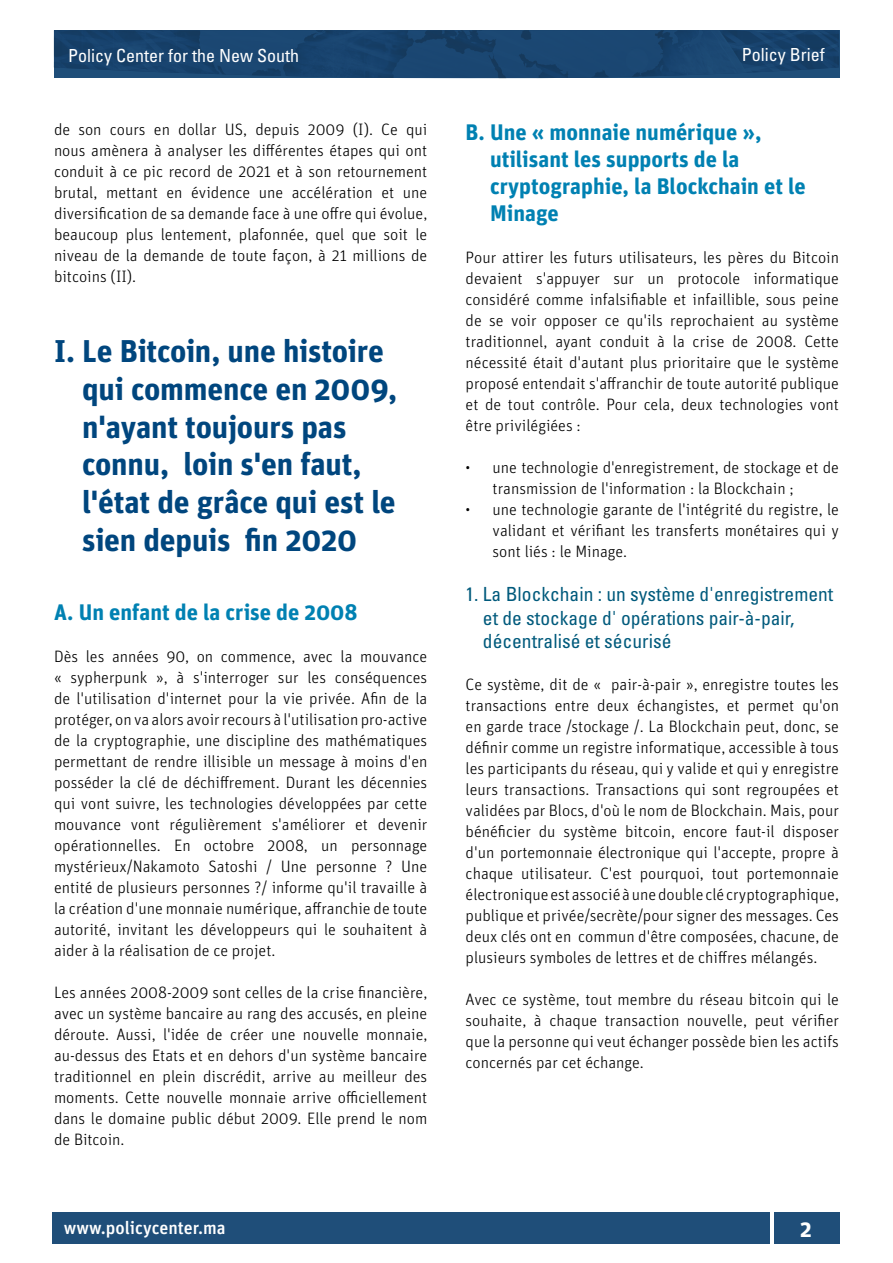
<style>
.page{position:relative;width:893px;height:1263px;background:#fff}
.page>*{position:absolute;margin:0;border:0;box-sizing:border-box;transform-origin:0 0}
.t1{font:700 31.5px/37.8px "Unit Pro";letter-spacing:-.005em;color:#00467e}
.t2{font:700 22.5px/27px "Unit Pro";color:#0081b2}
.t3{font:700 22.5px "Unit Pro";color:#fff}
.t4{font:condensed 19.5px/23.4px "Univers LT Std";color:#005a7c}
.t5{font:condensed 18px "Univers LT Std";color:#fff}
.t6{font:500 18px "Unit Pro";color:#fff}
.t7{font:300 16.5px/21px "Unit Pro";color:#000;text-align:justify}
</style>
<div class="page">
<img style="left:54px;top:30px;width:785px;height:49px">
<div style="left:52px;top:1212px;width:718px;height:31px;background:#1f4e79"></div>
<div style="left:774px;top:1212px;width:65px;height:31px;background:#1f4e79"></div>
<p class="t5" style="left:68px;top:44px;width:232px">Policy Center for the New South</p>
<p class="t5" style="left:742px;top:43px;width:84px">Policy Brief</p>
<p class="t7" style="left:54px;top:119px;width:375px">de son cours en dollar US, depuis 2009 (I). Ce qui nous amènera à analyser les différentes étapes qui ont conduit à ce pic record de 2021 et à son retournement brutal, mettant en évidence une accélération et une diversification de sa demande face à une offre qui évolue, beaucoup plus lentement, plafonnée, quel que soit le niveau de la demande de toute façon, à 21 millions de bitcoins (II).</p>
<h1 class="t1" style="left:82px;top:331px;width:317px;text-indent:-28px">I. Le Bitcoin, une histoire qui commence en 2009, n'ayant toujours pas connu, loin s'en faut, l'état de grâce qui est le sien depuis fin 2020</h1>
<h2 class="t2" style="left:54px;top:598px;width:305px">A. Un enfant de la crise de 2008</h2>
<p class="t7" style="left:54px;top:646px;width:375px">Dès les années 90, on commence, avec la mouvance « sypherpunk », à s'interroger sur les conséquences de l'utilisation d'internet pour la vie privée. Afin de la protéger, on va alors avoir recours à l'utilisation pro-active de la cryptographie, une discipline des mathématiques permettant de rendre illisible un message à moins d'en posséder la clé de déchiffrement. Durant les décennies qui vont suivre, les technologies développées par cette mouvance vont régulièrement s'améliorer et devenir opérationnelles. En octobre 2008, un personnage mystérieux/Nakamoto Satoshi / Une personne ? Une entité de plusieurs personnes ?/ informe qu'il travaille à la création d'une monnaie numérique, affranchie de toute autorité, invitant les développeurs qui le souhaitent à aider à la réalisation de ce projet.</p>
<p class="t7" style="left:54px;top:982px;width:375px">Les années 2008-2009 sont celles de la crise financière, avec un système bancaire au rang des accusés, en pleine déroute. Aussi, l'idée de créer une nouvelle monnaie, au-dessus des Etats et en dehors d'un système bancaire traditionnel en plein discrédit, arrive au meilleur des moments. Cette nouvelle monnaie arrive officiellement dans le domaine public début 2009. Elle prend le nom de Bitcoin.</p>
<h2 class="t2" style="left:490px;top:118px;width:317px;text-indent:-24px">B. Une « monnaie numérique », utilisant les supports de la cryptographie, la Blockchain et le<br>Minage</h2>
<p class="t7" style="left:466px;top:247px;width:375px">Pour attirer les futurs utilisateurs, les pères du Bitcoin devaient s'appuyer sur un protocole informatique considéré comme infalsifiable et infaillible, sous peine de se voir opposer ce qu'ils reprochaient au système traditionnel, ayant conduit à la crise de 2008. Cette nécessité était d'autant plus prioritaire que le système proposé entendait s'affranchir de toute autorité publique et de tout contrôle. Pour cela, deux technologies vont être privilégiées :</p>
<p class="t7" style="left:493px;top:457px;width:348px;text-indent:-27px">• une technologie d'enregistrement, de stockage et de transmission de l'information : la Blockchain ;</p>
<p class="t7" style="left:493px;top:499px;width:348px;text-indent:-27px">• une technologie garante de l'intégrité du registre, le validant et vérifiant les transferts monétaires qui y sont liés : le Minage.</p>
<p class="t4" style="left:483px;top:582px;width:352px;text-indent:-17px">1. La Blockchain : un système d'enregistrement et de stockage d' opérations pair-à-pair, décentralisé et sécurisé</p>
<p class="t7" style="left:466px;top:674px;width:375px">Ce système, dit de « pair-à-pair », enregistre toutes les transactions entre deux échangistes, et permet qu'on en garde trace /stockage /. La Blockchain peut, donc, se définir comme un registre informatique, accessible à tous les participants du réseau, qui y valide et qui y enregistre leurs transactions. Transactions qui sont regroupées et validées par Blocs, d'où le nom de Blockchain. Mais, pour bénéficier du système bitcoin, encore faut-il disposer d'un portemonnaie électronique qui l'accepte, propre à chaque utilisateur. C'est pourquoi, tout portemonnaie électronique est associé à une double clé cryptographique, publique et privée/secrète/pour signer des messages. Ces deux clés ont en commun d'être composées, chacune, de plusieurs symboles de lettres et de chiffres mélangés.</p>
<p class="t7" style="left:466px;top:989px;width:375px">Avec ce système, tout membre du réseau bitcoin qui le souhaite, à chaque transaction nouvelle, peut vérifier que la personne qui veut échanger possède bien les actifs concernés par cet échange.</p>
<p class="t6" style="left:64px;top:1216px;width:164px">www.policycenter.ma</p>
<h2 class="t3" style="left:800px;top:1214px;width:13px">2</h2>
</div>
